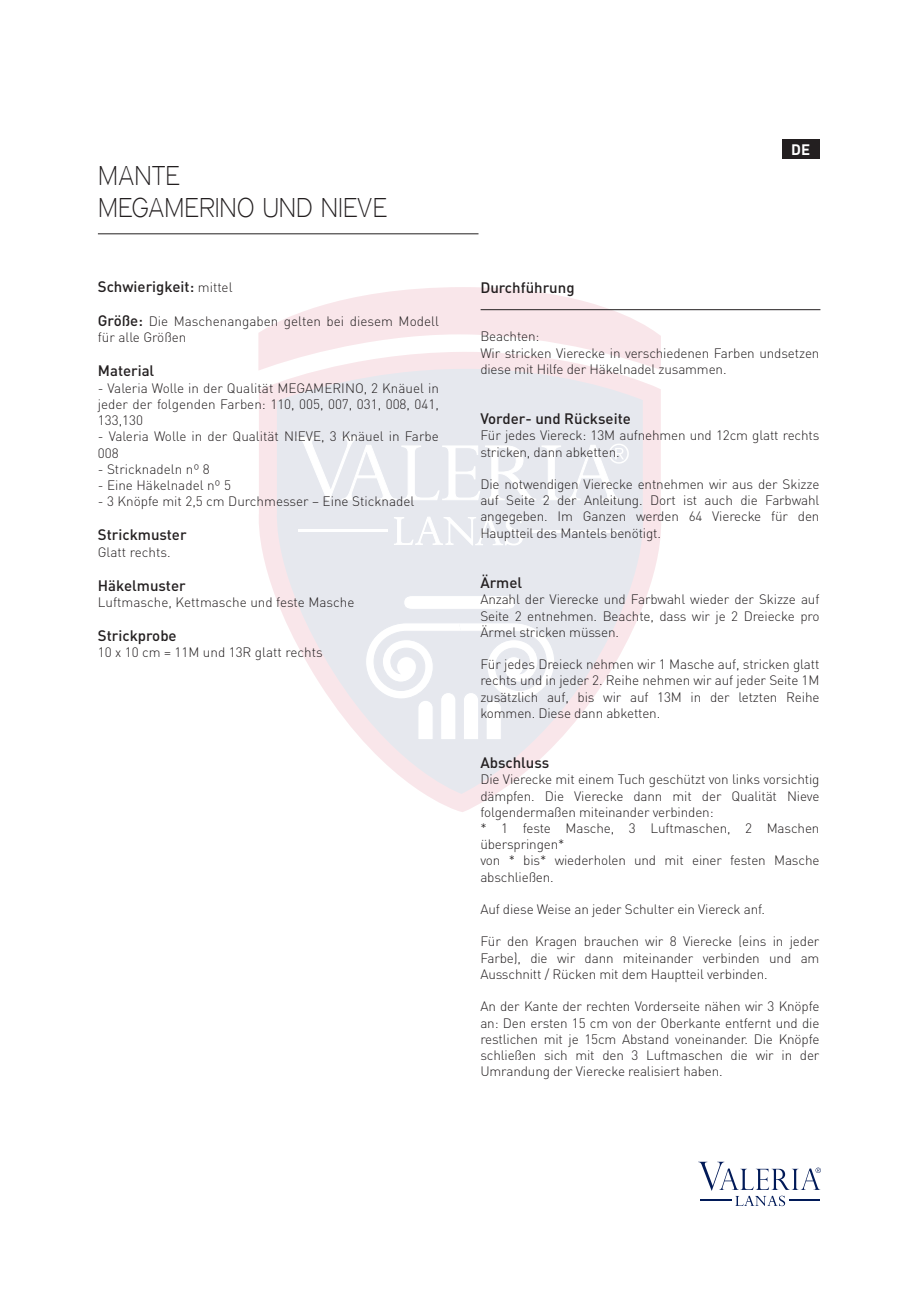
<style>
.page{position:relative;width:919px;height:1289px;background:#fff}
.page>*{position:absolute;margin:0;border:0;box-sizing:border-box;transform-origin:0 0}
.t1{font:100 27px/32.4px "District";color:#231f20}
.t2{font:500 15px "DIN";color:#231f20}
.t3{font:15px "DIN Bold Alternate";color:#fff}
.t4{font:300 13.5px/16.2px "DIN";letter-spacing:-.01em;color:#231f20;text-align:justify}
.s1{font-weight:300;font-size:13.5px}
.s2{font-weight:500;font-size:15px}
</style>
<div class="page">
<svg style="left:698px;top:1161px;width:122px;height:45px"></svg>
<svg style="left:259px;top:370px;width:402px;height:442px;fill:#e6e8ee"></svg>
<svg style="left:258px;top:287px;width:403px;height:83px"></svg>
<svg style="left:403px;top:595px;width:113px;height:14px"></svg>
<svg style="left:365px;top:622px;width:190px;height:118px"></svg>
<hr style="left:531px;top:529px;width:89px;height:3px;background:#fff">
<hr style="left:298px;top:529px;width:90px;height:3px;background:#fff">
<svg style="left:394px;top:516px;width:128px;height:29px"></svg>
<svg style="left:294px;top:436px;width:334px;height:66px"></svg>
<hr style="left:98px;top:233px;width:380px;height:1px;background:#231f20">
<hr style="left:480px;top:309px;width:340px;height:1px;background:#231f20">
<div style="left:782px;top:139px;width:37px;height:20px;background:#231f20"></div>
<h1 class="t1" style="left:98px;top:159px;width:290px">MANTE<br>MEGAMERINO UND NIEVE</h1>
<p class="t2" style="left:98px;top:277px;width:136px">Schwierigkeit: <span class="s1">mittel</span></p>
<p class="t4" style="left:98px;top:313px;width:342px"><span class="s2">Größe:</span> Die Maschenangaben gelten bei diesem Modell für alle Größen</p>
<p class="t2" style="left:98px;top:361px;width:58px">Material</p>
<p class="t4" style="left:98px;top:379px;width:342px">- Valeria Wolle in der Qualität MEGAMERINO, 2 Knäuel in jeder der folgenden Farben: 110, 005, 007, 031, 008, 041, 133,130</p>
<p class="t4" style="left:98px;top:428px;width:342px">- Valeria Wolle in der Qualität NIEVE, 3 Knäuel in Farbe<br>008</p>
<p class="t4" style="left:98px;top:460px;width:113px">- Stricknadeln nº 8</p>
<p class="t4" style="left:98px;top:477px;width:135px">- Eine Häkelnadel nº 5</p>
<p class="t4" style="left:98px;top:493px;width:318px">- 3 Knöpfe mit 2,5 cm Durchmesser – Eine Sticknadel</p>
<p class="t2" style="left:98px;top:525px;width:90px">Strickmuster</p>
<p class="t4" style="left:98px;top:543px;width:74px">Glatt rechts.</p>
<p class="t2" style="left:98px;top:575px;width:89px">Häkelmuster</p>
<p class="t4" style="left:98px;top:594px;width:258px">Luftmasche, Kettmasche und feste Masche</p>
<p class="t2" style="left:98px;top:626px;width:80px">Strickprobe</p>
<p class="t4" style="left:98px;top:644px;width:226px">10 x 10 cm = 11M und 13R glatt rechts</p>
<p class="t3" style="left:791px;top:140px;width:20px">DE</p>
<p class="t2" style="left:480px;top:278px;width:96px">Durchführung</p>
<p class="t4" style="left:480px;top:328px;width:340px;text-align:left">Beachten:<br>Wir stricken Vierecke in verschiedenen Farben undsetzen diese mit Hilfe der Häkelnadel zusammen.</p>
<p class="t2" style="left:480px;top:409px;width:152px">Vorder- und Rückseite</p>
<p class="t4" style="left:480px;top:427px;width:340px">Für jedes Viereck: 13M aufnehmen und 12cm glatt rechts stricken, dann abketten.</p>
<p class="t4" style="left:480px;top:476px;width:340px">Die notwendigen Vierecke entnehmen wir aus der Skizze auf Seite 2 der Anleitung. Dort ist auch die Farbwahl angegeben. Im Ganzen werden 64 Vierecke für den Hauptteil des Mantels benötigt.</p>
<p class="t2" style="left:480px;top:573px;width:43px">Ärmel</p>
<p class="t4" style="left:480px;top:591px;width:340px">Anzahl der Vierecke und Farbwahl wieder der Skizze auf Seite 2 entnehmen. Beachte, dass wir je 2 Dreiecke pro Ärmel stricken müssen.</p>
<p class="t4" style="left:480px;top:656px;width:340px">Für jedes Dreieck nehmen wir 1 Masche auf, stricken glatt rechts und in jeder 2. Reihe nehmen wir auf jeder Seite 1M zusätzlich auf, bis wir auf 13M in der letzten Reihe kommen. Diese dann abketten.</p>
<p class="t2" style="left:480px;top:753px;width:70px">Abschluss</p>
<p class="t4" style="left:480px;top:771px;width:340px;text-align:left">Die Vierecke mit einem Tuch geschützt von links vorsichtig dämpfen. Die Vierecke dann mit der Qualität Nieve folgendermaßen miteinander verbinden:<br>* 1 feste Masche, 3 Luftmaschen, 2 Maschen überspringen*<br>von * bis* wiederholen und mit einer festen Masche abschließen.</p>
<p class="t4" style="left:480px;top:901px;width:286px">Auf diese Weise an jeder Schulter ein Viereck anf.</p>
<p class="t4" style="left:480px;top:933px;width:340px">Für den Kragen brauchen wir 8 Vierecke (eins in jeder Farbe), die wir dann miteinander verbinden und am Ausschnitt / Rücken mit dem Hauptteil verbinden.</p>
<p class="t4" style="left:480px;top:998px;width:340px">An der Kante der rechten Vorderseite nähen wir 3 Knöpfe an: Den ersten 15 cm von der Oberkante entfernt und die restlichen mit je 15cm Abstand voneinander. Die Knöpfe schließen sich mit den 3 Luftmaschen die wir in der Umrandung der Vierecke realisiert haben.</p>
</div>
